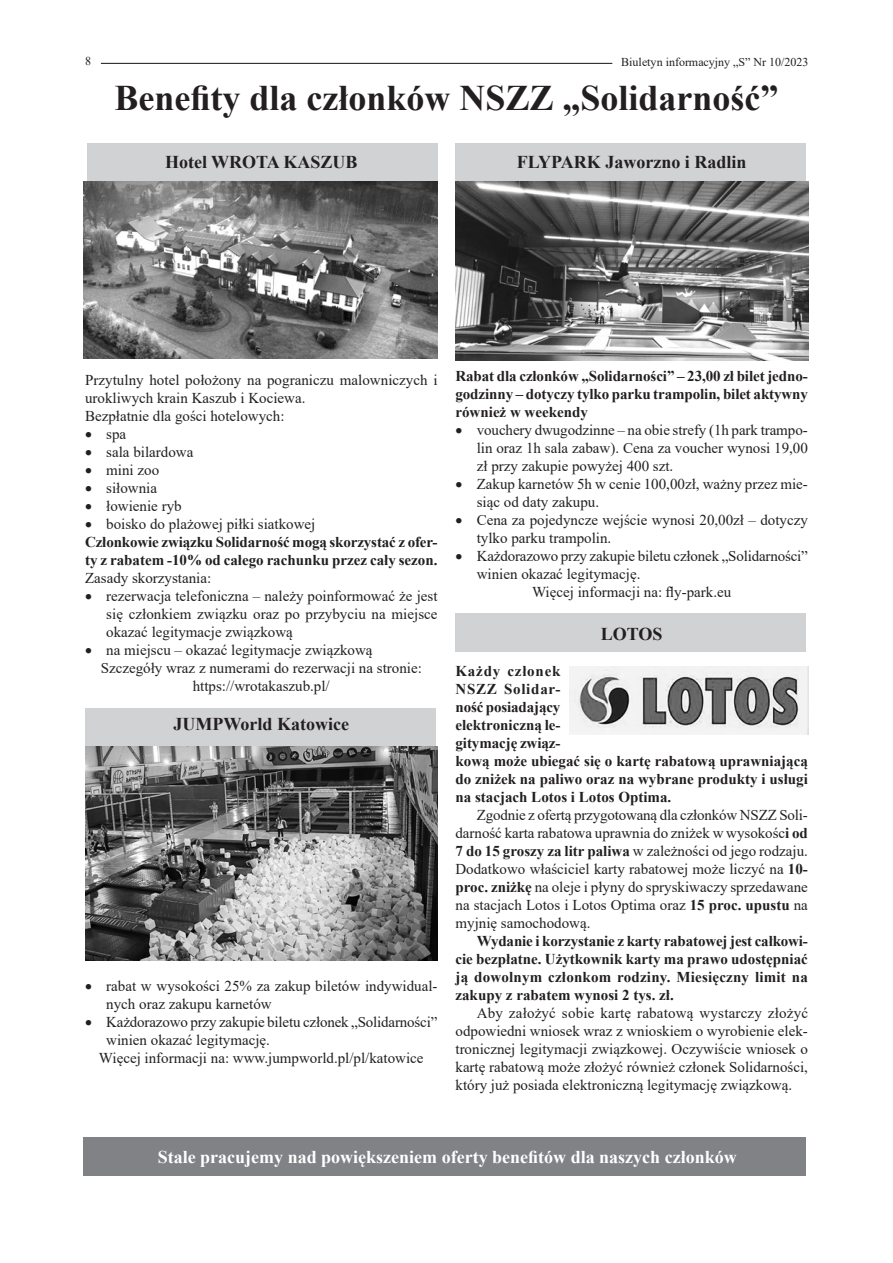
<style>
.page{position:relative;width:893px;height:1263px;background:#fff}
.page>*{position:absolute;margin:0;border:0;box-sizing:border-box;transform-origin:0 0}
.t1{font:700 36px "Times New Roman";color:#231f20}
.Treść_tekstu{font:700 18px "Times New Roman";color:#fff}
.Nagłówek_1{font:700 18px "Times New Roman";color:#231f20}
.Nagłówek_2{font:700 18px "Times New Roman";color:#231f20}
.Treść_tekstu-2{font:15px/18px "Times New Roman";color:#231f20}
.Treść_tekstu-3{font:700 15px/18px "Times New Roman";color:#231f20}
.t2{font:12px "Times New Roman";color:#231f20}
.s1{font-weight:700}
</style>
<div class="page">
<div style="left:455px;top:613px;width:351px;height:39px;background:#d1d2d4"></div>
<div style="left:85px;top:708px;width:351px;height:38px;background:#d1d2d4"></div>
<div style="left:455px;top:144px;width:351px;height:38px;background:#d1d2d4"></div>
<div style="left:87px;top:144px;width:350px;height:38px;background:#d1d2d4"></div>
<img style="left:84px;top:182px;width:353px;height:177px">
<img style="left:85px;top:746px;width:352px;height:214px">
<img style="left:455px;top:182px;width:353px;height:178px">
<img style="left:569px;top:666px;width:239px;height:68px">
<hr style="left:101px;top:63px;width:511px;height:1px;background:#231f20">
<div style="left:84px;top:1137px;width:722px;height:39px;background:#808285"></div>
<p class="t2" style="left:85px;top:53px;width:7px">8</p>
<p class="t2" style="left:621px;top:53px;width:189px">Biuletyn informacyjny „S” Nr 10/2023</p>
<p class="t1" style="left:114px;top:72px;width:666px">Benefity dla członków NSZZ „Solidarność”</p>
<p class="Nagłówek_1" style="left:165px;top:149px;width:194px">Hotel WROTA KASZUB</p>
<p class="Nagłówek_1" style="left:517px;top:149px;width:231px">FLYPARK Jaworzno i Radlin</p>
<p class="Treść_tekstu-2" style="left:85px;top:370px;width:354px">Przytulny hotel położony na pograniczu malowniczych i urokliwych krain Kaszub i Kociewa.</p>
<p class="Treść_tekstu-2" style="left:85px;top:406px;width:201px">Bezpłatnie dla gości hotelowych:</p>
<p class="Treść_tekstu-2" style="left:85px;top:424px;width:43px">• spa</p>
<p class="Treść_tekstu-2" style="left:85px;top:442px;width:110px">• sala bilardowa</p>
<p class="Treść_tekstu-2" style="left:85px;top:460px;width:76px">• mini zoo</p>
<p class="Treść_tekstu-2" style="left:85px;top:478px;width:74px">• siłownia</p>
<p class="Treść_tekstu-2" style="left:85px;top:496px;width:98px">• łowienie ryb</p>
<p class="Treść_tekstu-2" style="left:85px;top:514px;width:232px">• boisko do plażowej piłki siatkowej</p>
<p class="Treść_tekstu-3" style="left:85px;top:532px;width:354px">Członkowie związku Solidarność mogą skorzystać z ofer&shy;ty z rabatem -10% od całego rachunku przez cały sezon.</p>
<p class="Treść_tekstu-2" style="left:85px;top:568px;width:128px">Zasady skorzystania:</p>
<p class="Treść_tekstu-2" style="left:106px;top:586px;width:333px;text-align:justify;text-indent:-21px">• rezerwacja telefoniczna – należy poinformować że jest się członkiem związku oraz po przybyciu na miejsce okazać legitymacje związkową</p>
<p class="Treść_tekstu-2" style="left:85px;top:640px;width:289px">• na miejscu – okazać legitymacje związkową</p>
<p class="Treść_tekstu-2" style="left:101px;top:658px;width:323px">Szczegóły wraz z numerami do rezerwacji na stronie:</p>
<p class="Treść_tekstu-2" style="left:193px;top:676px;width:139px">https://wrotakaszub.pl/</p>
<p class="Nagłówek_1" style="left:174px;top:711px;width:177px">JUMPWorld Katowice</p>
<p class="Treść_tekstu-2" style="left:106px;top:976px;width:333px;text-indent:-21px">• rabat w wysokości 25% za zakup biletów indywidual&shy;nych oraz zakupu karnetów</p>
<p class="Treść_tekstu-2" style="left:106px;top:1012px;width:333px;text-indent:-21px">• Każdorazowo przy zakupie biletu członek „Solidarności” winien okazać legitymację.</p>
<p class="Treść_tekstu-2" style="left:99px;top:1048px;width:326px">Więcej informacji na: www.jumpworld.pl/pl/katowice</p>
<p class="Treść_tekstu-3" style="left:455px;top:366px;width:354px;text-align:justify">Rabat dla członków „Solidarności” – 23,00 zł bilet jedno&shy;godzinny – dotyczy tylko parku trampolin, bilet aktywny również w weekendy</p>
<p class="Treść_tekstu-2" style="left:477px;top:420px;width:333px;text-align:justify;text-indent:-21px">• vouchery dwugodzinne – na obie strefy (1h park trampo&shy;lin oraz 1h sala zabaw). Cena za voucher wynosi 19,00 zł przy zakupie powyżej 400 szt.</p>
<p class="Treść_tekstu-2" style="left:477px;top:474px;width:333px;text-indent:-21px">• Zakup karnetów 5h w cenie 100,00zł, ważny przez mie&shy;siąc od daty zakupu.</p>
<p class="Treść_tekstu-2" style="left:477px;top:510px;width:333px;text-indent:-21px">• Cena za pojedyncze wejście wynosi 20,00zł – dotyczy tylko parku trampolin.</p>
<p class="Treść_tekstu-2" style="left:477px;top:546px;width:333px;text-indent:-21px">• Każdorazowo przy zakupie biletu członek „Solidarności” winien okazać legitymację.</p>
<p class="Treść_tekstu-2" style="left:532px;top:582px;width:201px">Więcej informacji na: fly-park.eu</p>
<p class="Nagłówek_2" style="left:601px;top:621px;width:63px">LOTOS</p>
<p class="Treść_tekstu-3" style="left:455px;top:661px;width:354px">Każdy członek<br>NSZZ Solidar-<br>ność posiadający<br>elektroniczną le-<br>gitymację związ-<br>kową może ubiegać się o kartę rabatową uprawniającą do zniżek na paliwo oraz na wybrane produkty i usługi na stacjach Lotos i Lotos Optima.</p>
<p class="Treść_tekstu-2" style="left:455px;top:805px;width:354px;text-align:justify;text-indent:21px">Zgodnie z ofertą przygotowaną dla członków NSZZ Soli&shy;darność karta rabatowa uprawnia do zniżek w wysokośc<span class="s1">i od 7 do 15 groszy za litr paliwa</span> w zależności od jego rodzaju.<br>Dodatkowo właściciel karty rabatowej może liczyć na <span class="s1">10- proc. zniżkę</span> na oleje i płyny do spryskiwaczy sprzedawane na stacjach Lotos i Lotos Optima oraz <span class="s1">15 proc. upustu</span> na myjnię samochodową.</p>
<p class="Treść_tekstu-3" style="left:455px;top:931px;width:354px;text-align:justify;text-indent:21px">Wydanie i korzystanie z karty rabatowej jest całkowi&shy;cie bezpłatne. Użytkownik karty ma prawo udostępniać ją dowolnym członkom rodziny. Miesięczny limit na zakupy z rabatem wynosi 2 tys. zł.</p>
<p class="Treść_tekstu-2" style="left:455px;top:1003px;width:354px;text-align:justify;text-indent:21px">Aby założyć sobie kartę rabatową wystarczy złożyć odpowiedni wniosek wraz z wnioskiem o wyrobienie elek&shy;tronicznej legitymacji związkowej. Oczywiście wniosek o kartę rabatową może złożyć również członek Solidarności, który już posiada elektroniczną legitymację związkową.</p>
<p class="Treść_tekstu" style="left:158px;top:1143px;width:580px">Stale pracujemy nad powiększeniem oferty benefitów dla naszych członków</p>
</div>
